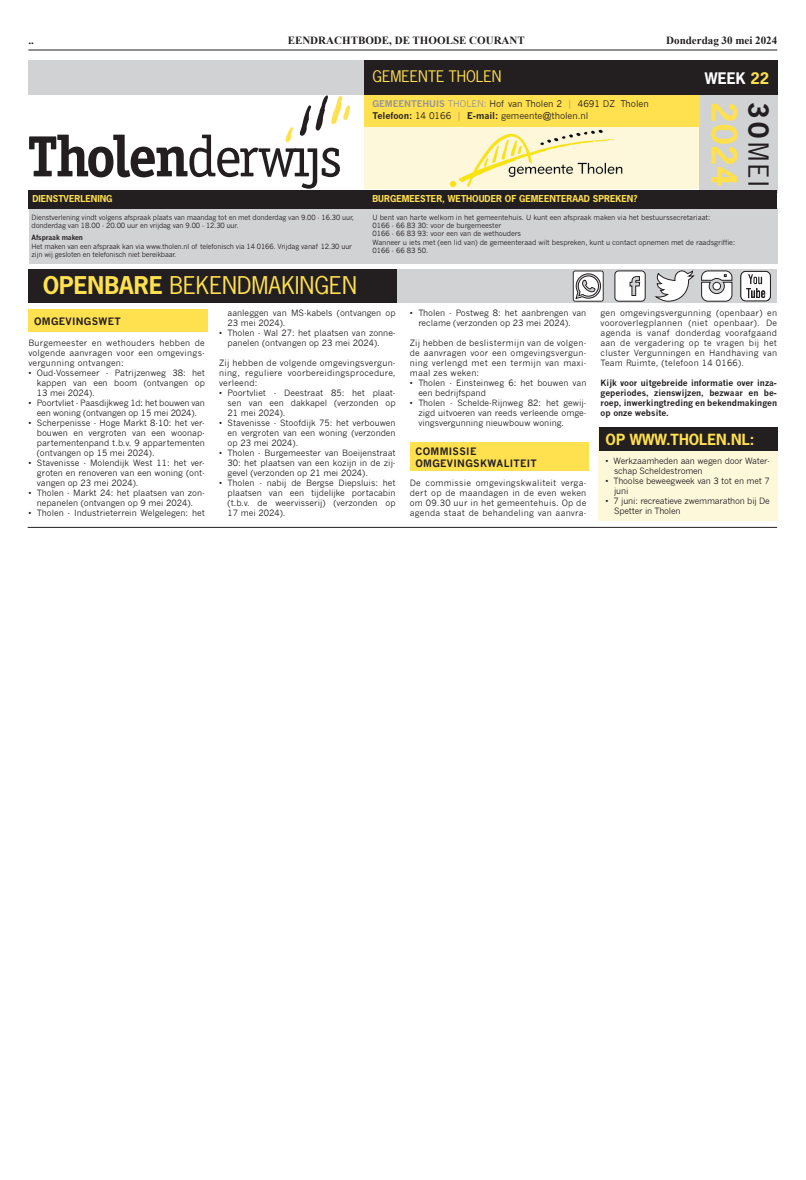
<style>
.page{position:relative;width:806px;height:1180px;background:#fff}
.page>*{position:absolute;margin:0;border:0;box-sizing:border-box;transform-origin:0 0}
.t1{font:700 33px "News Gothic Std";color:#ffe04e}
.t2{font:26px "News Gothic Std";color:#231f20}
.t3{font:23px "News Gothic Std";color:#ffe04e}
.t4{font:15px "News Gothic Std";color:#ffe04e}
.t5{font:700 15px "News Gothic Std";color:#fff}
.t6{font:700 14.5px "News Gothic Std";color:#ffe04e}
.t7{font:700 11px "Times New Roman";color:#231f20}
.t8{font:700 10px/12px "News Gothic";letter-spacing:.03em;color:#231f20}
.t9{font:9px/12.8px "News Gothic";letter-spacing:-.005em;color:#231f20}
.t10{font:700 9px "News Gothic Std";color:#ffe04e}
.t11{font:8.5px/10px "News Gothic";color:#231f20;text-align:justify}
.t12{font:8.5px/10px "News Gothic";letter-spacing:-.02em;color:#231f20}
.t13{font:700 8.5px/10px "News Gothic";color:#231f20;text-align:justify}
.t14{font:7px/8.4px "News Gothic";letter-spacing:-.02em;color:#231f20}
.t15{font:700 7px "News Gothic";letter-spacing:-.02em;color:#231f20}
.s1{font-weight:700}
.s2{color:#ffe04e}
.s3{font-weight:700;color:#939598}
.s4{color:#939598}
</style>
<div class="page">
<div style="left:259px;top:269px;width:517px;height:33px;background:#d1d2d4"></div>
<hr style="left:28px;top:50px;width:748px;height:1px;background:#231f20">
<div style="left:364px;top:112px;width:334px;height:77px;background:#fef8db"></div>
<div style="left:28px;top:60px;width:352px;height:35px;background:#d1d2d4"></div>
<svg style="left:29px;top:95px;width:321px;height:94px"></svg>
<img style="left:446px;top:126px;width:178px;height:62px">
<div style="left:364px;top:60px;width:413px;height:35px;background:#231f20"></div>
<div style="left:698px;top:95px;width:78px;height:97px;background:#d1d2d4"></div>
<div style="left:364px;top:95px;width:334px;height:31px;background:#ffe04e"></div>
<div style="left:29px;top:208px;width:748px;height:56px;background:#d1d2d4"></div>
<div style="left:28px;top:190px;width:748px;height:18px;background:#231f20"></div>
<svg style="left:614px;top:270px;width:31px;height:32px"></svg>
<svg style="left:654px;top:270px;width:40px;height:32px"></svg>
<svg style="left:701px;top:270px;width:31px;height:32px"></svg>
<svg style="left:740px;top:271px;width:30px;height:30px"></svg>
<svg style="left:573px;top:271px;width:30px;height:30px"></svg>
<div style="left:572px;top:271px;width:31px;height:30px;border:1px solid #302d2c;border-radius:2px"></div>
<svg style="left:575px;top:270px;width:25px;height:32px"></svg>
<div style="left:28px;top:309px;width:180px;height:23px;background:#ffe04e"></div>
<div style="left:409px;top:442px;width:179px;height:29px;background:#ffe04e"></div>
<hr style="left:28px;top:527px;width:748px;height:1px;background:#231f20">
<div style="left:598px;top:427px;width:179px;height:93px;background:#fef8db"></div>
<div style="left:598px;top:427px;width:179px;height:23px;background:#231f20"></div>
<div style="left:29px;top:269px;width:368px;height:34px;background:#231f20"></div>
<p class="t7" style="left:28px;top:33px;width:7px">..</p>
<p class="t7" style="left:287px;top:33px;width:238px">EENDRACHTBODE, DE THOOLSE COURANT</p>
<p class="t7" style="left:665px;top:33px;width:112px">Donderdag 30 mei 2024</p>
<h3 class="t4" style="left:372px;top:67px;width:130px">GEMEENTE THOLEN</h3>
<h2 class="t2" style="left:774px;top:102px;width:86px;rotate:90deg"><span class="s1">30</span>MEI</h2>
<h3 class="t5" style="left:704px;top:68px;width:66px">WEEK <span class="s2">22</span></h3>
<p class="t9" style="left:372px;top:97px;width:277px"><span class="s3">GEMEENTEHUIS</span> <span class="s4">THOLEN:</span> Hof van Tholen 2 <span class="s4">|</span> 4691 DZ Tholen<br><span class="s1">Telefoon:</span> 14 0166 <span class="s4">|</span> <span class="s1">E-mail:</span> gemeente@tholen.nl</p>
<h1 class="t1" style="left:745px;top:102px;width:86px;rotate:90deg">2024</h1>
<p class="t10" style="left:32px;top:193px;width:82px">DIENSTVERLENING</p>
<p class="t10" style="left:372px;top:193px;width:266px">BURGEMEESTER, WETHOUDER OF GEMEENTERAAD SPREKEN?</p>
<p class="t14" style="left:31px;top:213px;width:324px">Dienstverlening vindt volgens afspraak plaats van maandag tot en met donderdag van 9.00 - 16.30 uur, donderdag van 18.00 - 20.00 uur en vrijdag van 9.00 - 12.30 uur.</p>
<p class="t15" style="left:31px;top:233px;width:53px">Afspraak maken</p>
<p class="t14" style="left:31px;top:242px;width:322px">Het maken van een afspraak kan via www.tholen.nl of telefonisch via 14 0166. Vrijdag vanaf 12.30 uur zijn wij gesloten en telefonisch niet bereikbaar.</p>
<h3 class="t3" style="left:43px;top:271px;width:315px"><span class="s1">OPENBARE</span> BEKENDMAKINGEN</h3>
<p class="t14" style="left:372px;top:213px;width:364px">U bent van harte welkom in het gemeentehuis. U kunt een afspraak maken via het bestuurssecretariaat:<br>0166 - 66 83 30: voor de burgemeester<br>0166 - 66 83 93: voor een van de wethouders<br>Wanneer u iets met (een lid van) de gemeenteraad wilt bespreken, kunt u contact opnemen met de raadsgriffie:<br>0166 - 66 83 50.</p>
<p class="t8" style="left:34px;top:315px;width:88px">OMGEVINGSWET</p>
<p class="t11" style="left:28px;top:338px;width:178px">Burgemeester en wethouders hebben de volgende aanvragen voor een omgevings&shy;vergunning ontvangen:</p>
<p class="t11" style="left:37px;top:368px;width:169px;text-indent:-9px">• Oud-Vossemeer - Patrijzenweg 38: het kappen van een boom (ontvangen op 13 mei 2024).</p>
<p class="t12" style="left:28px;top:398px;width:178px;text-align:center">• Poortvliet - Paasdijkweg 1d: het bouwen van een woning (ontvangen op 15 mei 2024).</p>
<p class="t11" style="left:37px;top:418px;width:169px;text-indent:-9px">• Scherpenisse - Hoge Markt 8-10: het ver&shy;bouwen en vergroten van een woonap&shy;partementenpand t.b.v. 9 appartementen (ontvangen op 15 mei 2024).</p>
<p class="t11" style="left:37px;top:458px;width:169px;text-indent:-9px">• Stavenisse - Molendijk West 11: het ver&shy;groten en renoveren van een woning (ont&shy;vangen op 23 mei 2024).</p>
<p class="t11" style="left:28px;top:488px;width:178px;text-align:center">• Tholen - Markt 24: het plaatsen van zon&shy;nepanelen (ontvangen op 9 mei 2024).</p>
<p class="t11" style="left:28px;top:508px;width:178px">• Tholen - Industrieterrein Welgelegen: het</p>
<p class="t11" style="left:227px;top:308px;width:169px">aanleggen van MS-kabels (ontvangen op<br>23 mei 2024).</p>
<p class="t11" style="left:227px;top:328px;width:169px;text-indent:-8px">• Tholen - Wal 27: het plaatsen van zonne&shy;panelen (ontvangen op 23 mei 2024).</p>
<p class="t11" style="left:219px;top:358px;width:178px">Zij hebben de volgende omgevingsvergun&shy;ning, reguliere voorbereidingsprocedure, verleend:</p>
<p class="t11" style="left:227px;top:388px;width:169px;text-indent:-8px">• Poortvliet - Deestraat 85: het plaat&shy;sen van een dakkapel (verzonden op 21 mei 2024).</p>
<p class="t11" style="left:227px;top:418px;width:169px;text-indent:-8px">• Stavenisse - Stoofdijk 75: het verbouwen en vergroten van een woning (verzonden op 23 mei 2024).</p>
<p class="t11" style="left:227px;top:448px;width:169px;text-indent:-8px">• Tholen - Burgemeester van Boeijenstraat 30: het plaatsen van een kozijn in de zij&shy;gevel (verzonden op 21 mei 2024).</p>
<p class="t11" style="left:227px;top:478px;width:169px;text-indent:-8px">• Tholen - nabij de Bergse Diepsluis: het plaatsen van een tijdelijke portacabin (t.b.v. de weervisserij) (verzonden op 17 mei 2024).</p>
<p class="t11" style="left:418px;top:308px;width:169px;text-indent:-8px">• Tholen - Postweg 8: het aanbrengen van reclame (verzonden op 23 mei 2024).</p>
<p class="t11" style="left:409px;top:338px;width:178px">Zij hebben de beslistermijn van de volgen&shy;de aanvragen voor een omgevingsvergun&shy;ning verlengd met een termijn van maxi&shy;maal zes weken:</p>
<p class="t11" style="left:418px;top:378px;width:169px;text-indent:-8px">• Tholen - Einsteinweg 6: het bouwen van een bedrijfspand</p>
<p class="t11" style="left:418px;top:398px;width:169px;text-indent:-8px">• Tholen - Schelde-Rijnweg 82: het gewij&shy;zigd uitvoeren van reeds verleende omge&shy;vingsvergunning nieuwbouw woning.</p>
<p class="t8" style="left:415px;top:445px;width:123px">COMMISSIE<br>OMGEVINGSKWALITEIT</p>
<p class="t11" style="left:409px;top:478px;width:178px">De commissie omgevingskwaliteit verga&shy;dert op de maandagen in de even weken om 09.30 uur in het gemeentehuis. Op de agenda staat de behandeling van aanvra-</p>
<p class="t11" style="left:600px;top:308px;width:178px">gen omgevingsvergunning (openbaar) en vooroverlegplannen (niet openbaar). De agenda is vanaf donderdag voorafgaand aan de vergadering op te vragen bij het cluster Vergunningen en Handhaving van Team Ruimte, (telefoon 14 0166).</p>
<p class="t13" style="left:600px;top:378px;width:178px">Kijk voor uitgebreide informatie over inza&shy;geperiodes, zienswijzen, bezwaar en be&shy;roep, inwerkingtreding en bekendmakingen op onze website.</p>
<p class="t12" style="left:613px;top:456px;width:157px;text-indent:-8px">• Werkzaamheden aan wegen door Water&shy;schap Scheldestromen</p>
<p class="t12" style="left:613px;top:476px;width:157px;text-indent:-8px">• Thoolse beweegweek van 3 tot en met 7 juni</p>
<p class="t12" style="left:613px;top:496px;width:157px;text-indent:-8px">• 7 juni: recreatieve zwemmarathon bij De<br>Spetter in Tholen</p>
<h3 class="t6" style="left:605px;top:429px;width:150px">OP WWW.THOLEN.NL:</h3>
</div>
